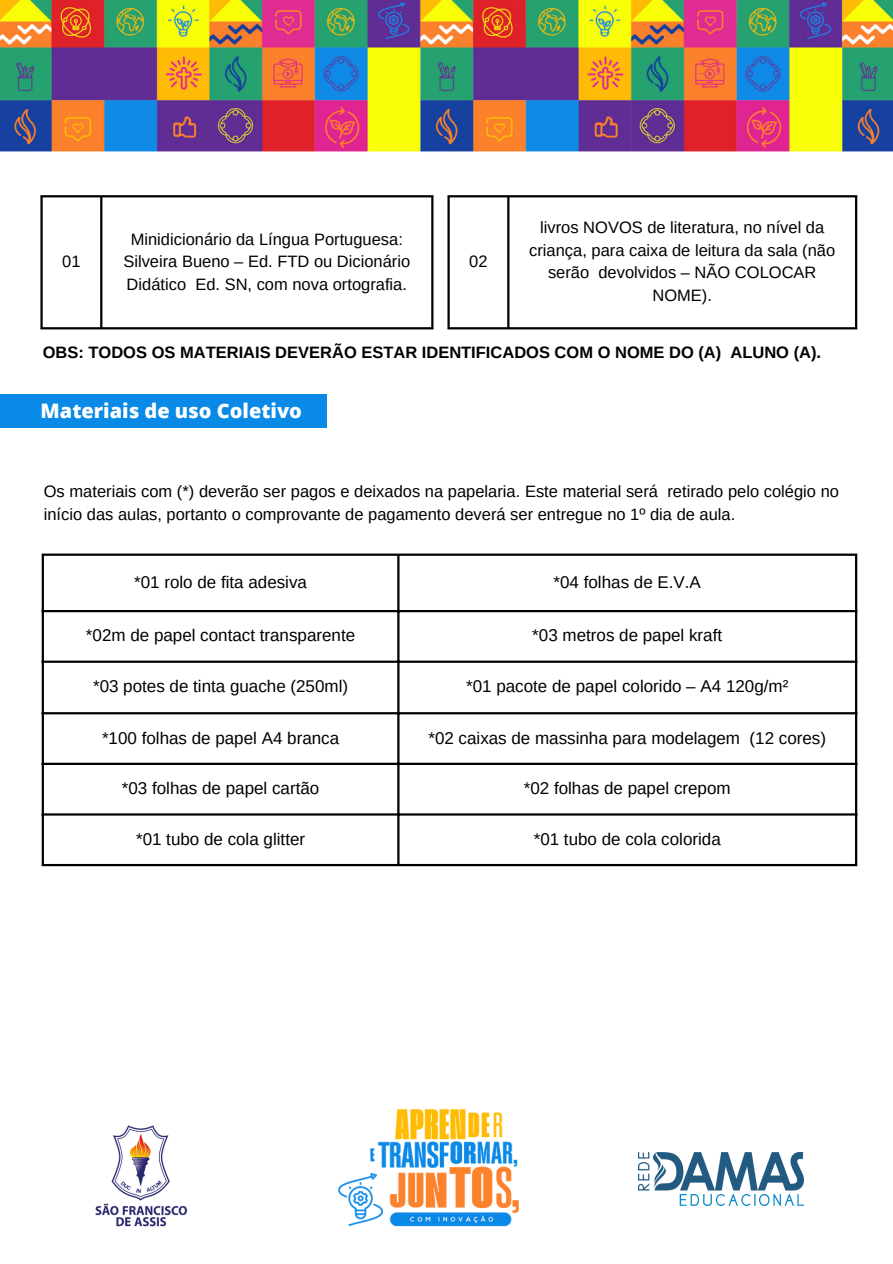
<style>
.page{position:relative;width:893px;height:1264px;background:#fff}
.page>*{position:absolute;margin:0;border:0;box-sizing:border-box;transform-origin:0 0}
.t1{font:800 19.95px "Open Sans";color:#fff}
.t2{font:16.95px "Arimo";color:#000}
.t3{font:16.5px/22.5px "Arimo";color:#000;text-align:center}
.t4{font:700 16.5px "Arimo";color:#000}
</style>
<div class="page">
<img style="left:0;top:0;width:892px;height:1206px">
<img style="left:638px;top:1152px;width:165px;height:53px">
<img style="left:62px;top:1122px;width:157px;height:105px">
<img style="left:321px;top:1056px;width:215px;height:171px">
<hr style="left:40px;top:197px;width:3px;height:130px;background:#000">
<hr style="left:100px;top:197px;width:2px;height:130px;background:#000">
<hr style="left:431px;top:197px;width:2px;height:130px;background:#000">
<hr style="left:40px;top:195px;width:393px;height:2px;background:#000">
<hr style="left:40px;top:327px;width:393px;height:2px;background:#000">
<hr style="left:447px;top:197px;width:2px;height:130px;background:#000">
<hr style="left:507px;top:197px;width:2px;height:130px;background:#000">
<hr style="left:854px;top:197px;width:3px;height:130px;background:#000">
<hr style="left:447px;top:195px;width:410px;height:2px;background:#000">
<hr style="left:447px;top:327px;width:410px;height:2px;background:#000">
<hr style="left:42px;top:556px;width:2px;height:308px;background:#000">
<hr style="left:397px;top:556px;width:2px;height:308px;background:#000">
<hr style="left:854px;top:556px;width:3px;height:308px;background:#000">
<hr style="left:42px;top:553px;width:815px;height:3px;background:#000">
<hr style="left:42px;top:610px;width:815px;height:2px;background:#000">
<hr style="left:42px;top:660px;width:815px;height:3px;background:#000">
<hr style="left:42px;top:712px;width:815px;height:2px;background:#000">
<hr style="left:42px;top:762px;width:815px;height:3px;background:#000">
<hr style="left:42px;top:813px;width:815px;height:2px;background:#000">
<hr style="left:42px;top:864px;width:815px;height:2px;background:#000">
<div style="left:0;top:394px;width:327px;height:33px;background:#098ae7"></div>
<p class="t3" style="left:529px;top:216px;width:307px">livros NOVOS de literatura, no nível da criança, para caixa de leitura da sala (não serão devolvidos – NÃO COLOCAR<br>NOME).</p>
<p class="t4" style="left:43px;top:342px;width:779px">OBS: TODOS OS MATERIAIS DEVERÃO ESTAR IDENTIFICADOS COM O NOME DO (A) ALUNO (A).</p>
<p class="t3" style="left:123px;top:228px;width:288px">Minidicionário da Língua Portuguesa:<br>Silveira Bueno – Ed. FTD ou Dicionário<br>Didático Ed. SN, com nova ortografia.</p>
<p class="t3" style="left:62px;top:250px;width:20px">01</p>
<p class="t3" style="left:469px;top:250px;width:20px">02</p>
<p class="t1" style="left:41px;top:396px;width:263px">Materiais de uso Coletivo</p>
<p class="t3" style="left:44px;top:480px;width:796px;text-align:left">Os materiais com (*) deverão ser pagos e deixados na papelaria. Este material será retirado pelo colégio no início das aulas, portanto o comprovante de pagamento deverá ser entregue no 1º dia de aula.</p>
<p class="t2" style="left:134px;top:573px;width:174px">*01 rolo de fita adesiva</p>
<p class="t2" style="left:553px;top:573px;width:149px">*04 folhas de E.V.A</p>
<p class="t2" style="left:86px;top:626px;width:271px">*02m de papel contact transparente</p>
<p class="t2" style="left:532px;top:626px;width:191px">*03 metros de papel kraft</p>
<p class="t2" style="left:93px;top:676px;width:256px">*03 potes de tinta guache (250ml)</p>
<p class="t2" style="left:466px;top:676px;width:323px">*01 pacote de papel colorido – A4 120g/m²</p>
<p class="t2" style="left:102px;top:728px;width:239px">*100 folhas de papel A4 branca</p>
<p class="t2" style="left:428px;top:728px;width:399px">*02 caixas de massinha para modelagem (12 cores)</p>
<p class="t2" style="left:122px;top:779px;width:199px">*03 folhas de papel cartão</p>
<p class="t2" style="left:523px;top:779px;width:208px">*02 folhas de papel crepom</p>
<p class="t2" style="left:136px;top:829px;width:171px">*01 tubo de cola glitter</p>
<p class="t2" style="left:533px;top:829px;width:188px">*01 tubo de cola colorida</p>
</div>
